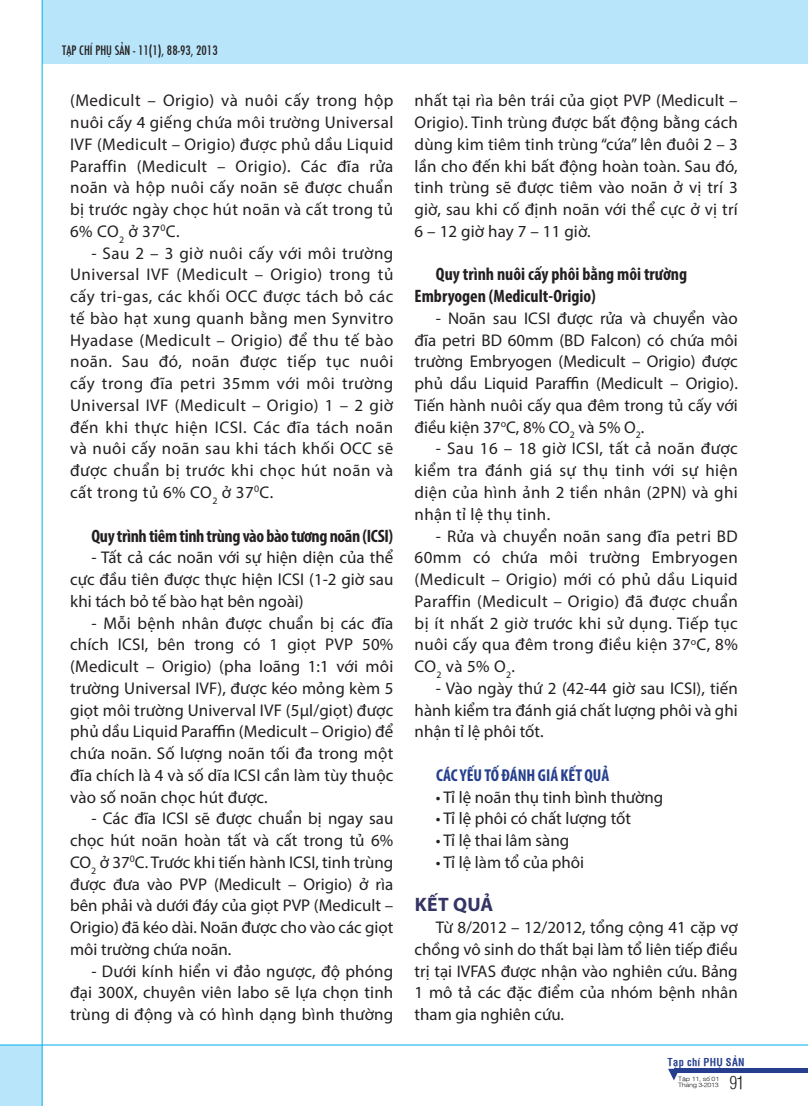
<style>
.page{position:relative;width:808px;height:1106px;background:#fff}
.page>*{position:absolute;margin:0;border:0;box-sizing:border-box;transform-origin:0 0}
.t1{font:700 19.5px "Myriad Pro";letter-spacing:.025em;color:#343465}
.t2{font:700 condensed 18px/21.8px "Myriad Pro";color:#231f20}
.t3{font:300 condensed 17.55px "SFU Helvetica";color:#231f20}
.t4{font:700 condensed 17.25px "Myriad Pro";color:#253f8e}
.t5{font:16.95px/21.8px "Myriad Pro";letter-spacing:.01em;color:#231f20;text-align:justify}
.t6{font:14.25px "SFU Function Condensed";color:#231f20}
.t7{font:700 condensed 10.5px "SFU Helvetica";letter-spacing:.025em;color:#253f8e}
.t8{font:300 6px/6px "SFU Helvetica";letter-spacing:-.05em;color:#231f20;scale:1.19 1}
</style>
<div class="page">
<div style="left:43px;top:0;width:765px;height:63px;background:#b9e5fa"></div>
<div style="left:0;top:1045px;width:42px;height:61px;background:#b9e5fa"></div>
<svg style="left:668px;top:1068px;width:10px;height:12px"></svg>
<div style="left:674px;top:1068px;width:134px;height:5px;background:#253f8e"></div>
<hr style="left:42px;top:0;width:1px;height:1106px;background:#00aeef">
<hr style="left:0;top:1044px;width:808px;height:1px;background:#00aeef">
<p class="t6" style="left:62px;top:39px;width:157px">TẠP CHÍ PHỤ SẢN - 11(1), 88-93, 2013</p>
<p class="t5" style="left:70px;top:89px;width:325px">(Medicult – Origio) và nuôi cấy trong hộp nuôi cấy 4 giếng chứa môi trường Universal IVF (Medicult – Origio) được phủ dầu Liquid Paraffin (Medicult – Origio). Các đĩa rửa noãn và hộp nuôi cấy noãn sẽ được chuẩn bị trước ngày chọc hút noãn và cất trong tủ 6% CO<sub>2</sub> ở 37<sup>0</sup>C.</p>
<p class="t5" style="left:70px;top:242px;width:325px;text-indent:21px">- Sau 2 – 3 giờ nuôi cấy với môi trường Universal IVF (Medicult – Origio) trong tủ cấy tri-gas, các khối OCC được tách bỏ các tế bào hạt xung quanh bằng men Synvitro Hyadase (Medicult – Origio) để thu tế bào noãn. Sau đó, noãn được tiếp tục nuôi cấy trong đĩa petri 35mm với môi trường Universal IVF (Medicult – Origio) 1 – 2 giờ đến khi thực hiện ICSI. Các đĩa tách noãn và nuôi cấy noãn sau khi tách khối OCC sẽ được chuẩn bị trước khi chọc hút noãn và cất trong tủ 6% CO<sub>2</sub> ở 37<sup>0</sup>C.</p>
<p class="t2" style="left:91px;top:524px;width:303px">Quy trình tiêm tinh trùng vào bào tương noãn (ICSI)</p>
<p class="t5" style="left:70px;top:546px;width:325px;text-indent:21px">- Tất cả các noãn với sự hiện diện của thể cực đầu tiên được thực hiện ICSI (1-2 giờ sau khi tách bỏ tế bào hạt bên ngoài)</p>
<p class="t5" style="left:70px;top:611px;width:325px;text-indent:21px">- Mỗi bệnh nhân được chuẩn bị các đĩa chích ICSI, bên trong có 1 giọt PVP 50% (Medicult – Origio) (pha loãng 1:1 với môi trường Universal IVF), được kéo mỏng kèm 5 giọt môi trường Univerval IVF (5µl/giọt) được phủ dầu Liquid Paraffin (Medicult – Origio) để chứa noãn. Số lượng noãn tối đa trong một đĩa chích là 4 và số dĩa ICSI cần làm tùy thuộc vào số noãn chọc hút được.</p>
<p class="t5" style="left:70px;top:807px;width:325px;text-indent:21px">- Các đĩa ICSI sẽ được chuẩn bị ngay sau chọc hút noãn hoàn tất và cất trong tủ 6% CO<sub>2</sub> ở 37<sup>0</sup>C. Trước khi tiến hành ICSI, tinh trùng được đưa vào PVP (Medicult – Origio) ở rìa bên phải và dưới đáy của giọt PVP (Medicult – Origio) đã kéo dài. Noãn được cho vào các giọt môi trường chứa noãn.</p>
<p class="t5" style="left:70px;top:959px;width:325px;text-indent:21px">- Dưới kính hiển vi đảo ngược, độ phóng đại 300X, chuyên viên labo sẽ lựa chọn tinh trùng di động và có hình dạng bình thường</p>
<p class="t5" style="left:415px;top:89px;width:325px">nhất tại rìa bên trái của giọt PVP (Medicult – Origio). Tinh trùng được bất động bằng cách dùng kim tiêm tinh trùng “cứa” lên đuôi 2 – 3 lần cho đến khi bất động hoàn toàn. Sau đó, tinh trùng sẽ được tiêm vào noãn ở vị trí 3 giờ, sau khi cố định noãn với thể cực ở vị trí 6 – 12 giờ hay 7 – 11 giờ.</p>
<p class="t2" style="left:415px;top:263px;width:274px;text-indent:21px">Quy trình nuôi cấy phôi bằng môi trường<br>Embryogen (Medicult-Origio)</p>
<p class="t5" style="left:415px;top:307px;width:325px;text-indent:21px">- Noãn sau ICSI được rửa và chuyển vào đĩa petri BD 60mm (BD Falcon) có chứa môi trường Embryogen (Medicult – Origio) được phủ dầu Liquid Paraffin (Medicult – Origio).<br>Tiến hành nuôi cấy qua đêm trong tủ cấy với điều kiện 37<sup>o</sup>C, 8% CO<sub>2</sub> và 5% O<sub>2</sub>.</p>
<p class="t5" style="left:415px;top:437px;width:325px;text-indent:21px">- Sau 16 – 18 giờ ICSI, tất cả noãn được kiểm tra đánh giá sự thụ tinh với sự hiện diện của hình ảnh 2 tiền nhân (2PN) và ghi nhận tỉ lệ thụ tinh.</p>
<p class="t5" style="left:415px;top:524px;width:325px;text-indent:21px">- Rửa và chuyển noãn sang đĩa petri BD 60mm có chứa môi trường Embryogen (Medicult – Origio) mới có phủ dầu Liquid Paraffin (Medicult – Origio) đã được chuẩn bị ít nhất 2 giờ trước khi sử dụng. Tiếp tục nuôi cấy qua đêm trong điều kiện 37<sup>o</sup>C, 8% CO<sub>2</sub> và 5% O<sub>2</sub>.</p>
<p class="t5" style="left:415px;top:677px;width:325px;text-indent:21px">- Vào ngày thứ 2 (42-44 giờ sau ICSI), tiến hành kiểm tra đánh giá chất lượng phôi và ghi nhận tỉ lệ phôi tốt.</p>
<p class="t4" style="left:436px;top:764px;width:175px">Các yếu tố đánh giá kết quả</p>
<p class="t5" style="left:436px;top:785px;width:229px">• Tỉ lệ noãn thụ tinh bình thường</p>
<p class="t5" style="left:436px;top:807px;width:197px">• Tỉ lệ phôi có chất lượng tốt</p>
<p class="t5" style="left:436px;top:829px;width:135px">• Tỉ lệ thai lâm sàng</p>
<p class="t5" style="left:436px;top:851px;width:150px">• Tỉ lệ làm tổ của phôi</p>
<p class="t1" style="left:415px;top:892px;width:78px">Kết quả</p>
<p class="t5" style="left:415px;top:916px;width:325px;text-indent:21px">Từ 8/2012 – 12/2012, tổng cộng 41 cặp vợ chồng vô sinh do thất bại làm tổ liên tiếp điều trị tại IVFAS được nhận vào nghiên cứu. Bảng 1 mô tả các đặc điểm của nhóm bệnh nhân tham gia nghiên cứu.</p>
<p class="t7" style="left:668px;top:1054px;width:78px">Tạp chí Phụ Sản</p>
<p class="t3" style="left:729px;top:1069px;width:16px">91</p>
<p class="t8" style="left:678px;top:1075px;width:36px">Tập 11, số 01<br>Tháng 3-2013</p>
</div>
